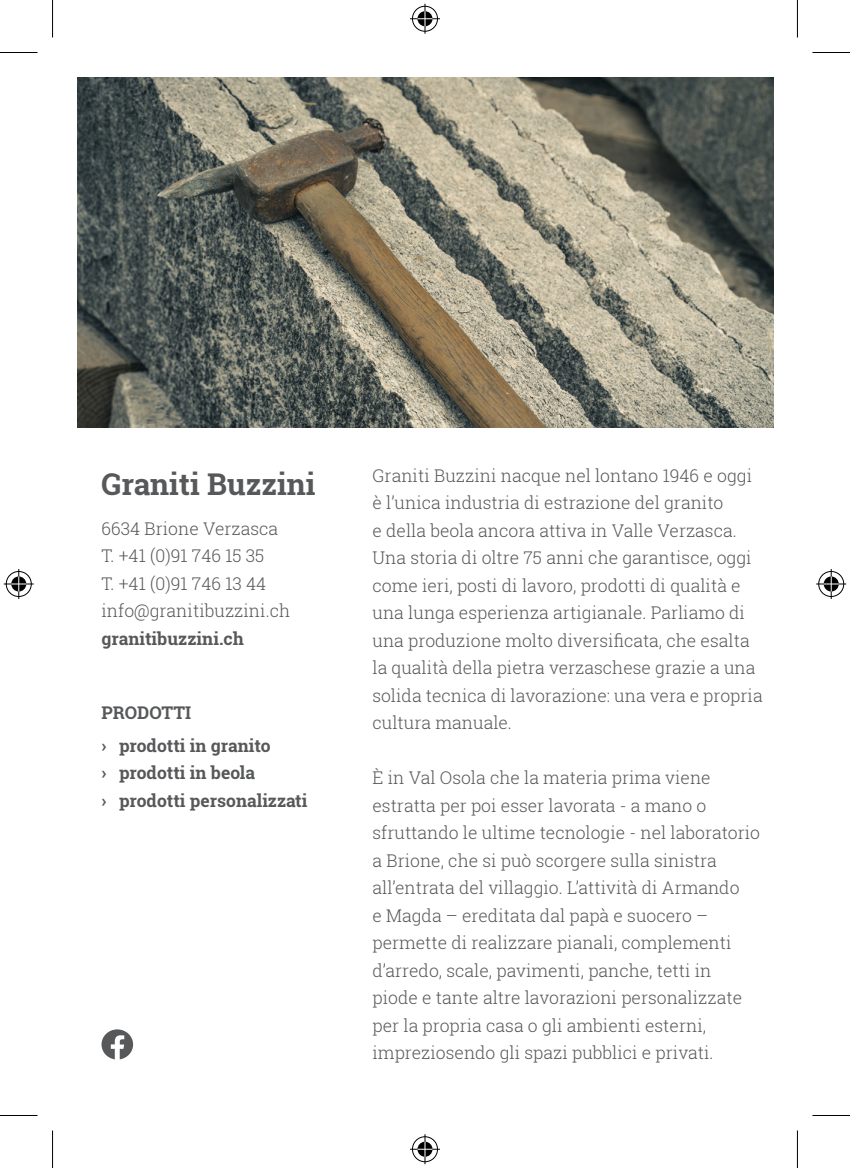
<style>
.page{position:relative;width:850px;height:1168px;background:#fff}
.page>*{position:absolute;margin:0;border:0;box-sizing:border-box;transform-origin:0 0}
.Paragrafo_base{font:700 30px "Roboto Slab";color:#57585a}
.Paragrafo_base-2{font:300 17.5px/27.5px "Roboto Slab";color:#57585a}
.Paragrafo_base-3{font:700 17.5px "Roboto Slab";color:#57585a}
</style>
<div class="page">
<img style="left:78px;top:78px;width:695px;height:349px">
<svg style="left:101px;top:1029px;width:32px;height:30px"></svg>
<hr style="left:0;top:52px;width:38px;height:1px;background:#000">
<hr style="left:812px;top:52px;width:37px;height:1px;background:#000">
<hr style="left:0;top:1115px;width:38px;height:1px;background:#000">
<hr style="left:812px;top:1115px;width:37px;height:1px;background:#000">
<hr style="left:52px;top:0;width:1px;height:38px;background:#000">
<hr style="left:52px;top:1130px;width:1px;height:38px;background:#000">
<hr style="left:796px;top:0;width:1px;height:38px;background:#000">
<hr style="left:796px;top:1130px;width:1px;height:38px;background:#000">
<div style="left:410px;top:5px;width:29px;height:28px;border:3px solid #fff;border-radius:50%"></div>
<hr style="left:410px;top:17px;width:30px;height:3px;background:#fff">
<hr style="left:423px;top:4px;width:3px;height:30px;background:#fff">
<div style="left:415px;top:10px;width:19px;height:18px;border:3px solid #fff;border-radius:50%"></div>
<div style="left:412px;top:6px;width:25px;height:26px;border:1px solid #000;border-radius:50%"></div>
<hr style="left:410px;top:18px;width:30px;height:1px;background:#000">
<hr style="left:424px;top:4px;width:1px;height:30px;background:#000">
<svg style="left:417px;top:11px;width:15px;height:15px"></svg>
<div style="left:410px;top:1135px;width:29px;height:28px;border:3px solid #fff;border-radius:50%"></div>
<hr style="left:410px;top:1148px;width:30px;height:3px;background:#fff">
<hr style="left:423px;top:1134px;width:3px;height:30px;background:#fff">
<div style="left:415px;top:1140px;width:19px;height:18px;border:3px solid #fff;border-radius:50%"></div>
<div style="left:412px;top:1136px;width:25px;height:26px;border:1px solid #000;border-radius:50%"></div>
<hr style="left:410px;top:1149px;width:30px;height:1px;background:#000">
<hr style="left:424px;top:1134px;width:1px;height:30px;background:#000">
<svg style="left:417px;top:1142px;width:15px;height:15px"></svg>
<div style="left:5px;top:570px;width:28px;height:28px;border:3px solid #fff;border-radius:50%"></div>
<svg style="left:4px;top:582px;width:30px;height:4px"></svg>
<hr style="left:17px;top:569px;width:3px;height:30px;background:#fff">
<div style="left:10px;top:575px;width:18px;height:18px;border:3px solid #fff;border-radius:50%"></div>
<div style="left:6px;top:571px;width:26px;height:26px;border:1px solid #000;border-radius:50%"></div>
<hr style="left:4px;top:584px;width:30px;height:1px;background:#000">
<hr style="left:18px;top:569px;width:1px;height:30px;background:#000">
<svg style="left:11px;top:576px;width:15px;height:15px"></svg>
<div style="left:816px;top:570px;width:28px;height:28px;border:3px solid #fff;border-radius:50%"></div>
<svg style="left:816px;top:582px;width:29px;height:4px"></svg>
<hr style="left:829px;top:569px;width:3px;height:30px;background:#fff">
<div style="left:821px;top:575px;width:18px;height:18px;border:3px solid #fff;border-radius:50%"></div>
<div style="left:818px;top:571px;width:25px;height:26px;border:1px solid #000;border-radius:50%"></div>
<hr style="left:815px;top:584px;width:30px;height:1px;background:#000">
<hr style="left:830px;top:569px;width:1px;height:30px;background:#000">
<svg style="left:823px;top:576px;width:15px;height:15px"></svg>
<p class="Paragrafo_base" style="left:101px;top:464px;width:215px">Graniti Buzzini</p>
<p class="Paragrafo_base-2" style="left:101px;top:514px;width:178px">6634 Brione Verzasca</p>
<p class="Paragrafo_base-2" style="left:101px;top:542px;width:164px">T. +41 (0)91 746 15 35</p>
<p class="Paragrafo_base-2" style="left:101px;top:569px;width:166px">T. +41 (0)91 746 13 44</p>
<p class="Paragrafo_base-2" style="left:101px;top:597px;width:190px">info@granitibuzzini.ch</p>
<p class="Paragrafo_base-3" style="left:101px;top:627px;width:144px">granitibuzzini.ch</p>
<p class="Paragrafo_base-3" style="left:101px;top:701px;width:91px">PRODOTTI</p>
<p class="Paragrafo_base-3" style="left:101px;top:733px;width:170px">› prodotti in granito</p>
<p class="Paragrafo_base-3" style="left:101px;top:761px;width:155px">› prodotti in beola</p>
<p class="Paragrafo_base-3" style="left:101px;top:788px;width:207px">› prodotti personalizzati</p>
<p class="Paragrafo_base-2" style="left:372px;top:461px;width:391px">Graniti Buzzini nacque nel lontano 1946 e oggi è l’unica industria di estrazione del granito<br>e della beola ancora attiva in Valle Verzasca.<br>Una storia di oltre 75 anni che garantisce, oggi come ieri, posti di lavoro, prodotti di qualità e una lunga esperienza artigianale. Parliamo di una produzione molto diversificata, che esalta la qualità della pietra verzaschese grazie a una solida tecnica di lavorazione: una vera e propria cultura manuale.</p>
<p class="Paragrafo_base-2" style="left:372px;top:764px;width:389px">È in Val Osola che la materia prima viene estratta per poi esser lavorata - a mano o sfruttando le ultime tecnologie - nel laboratorio a Brione, che si può scorgere sulla sinistra all’entrata del villaggio. L’attività di Armando<br>e Magda – ereditata dal papà e suocero – permette di realizzare pianali, complementi d’arredo, scale, pavimenti, panche, tetti in piode e tante altre lavorazioni personalizzate per la propria casa o gli ambienti esterni, impreziosendo gli spazi pubblici e privati.</p>
</div>
